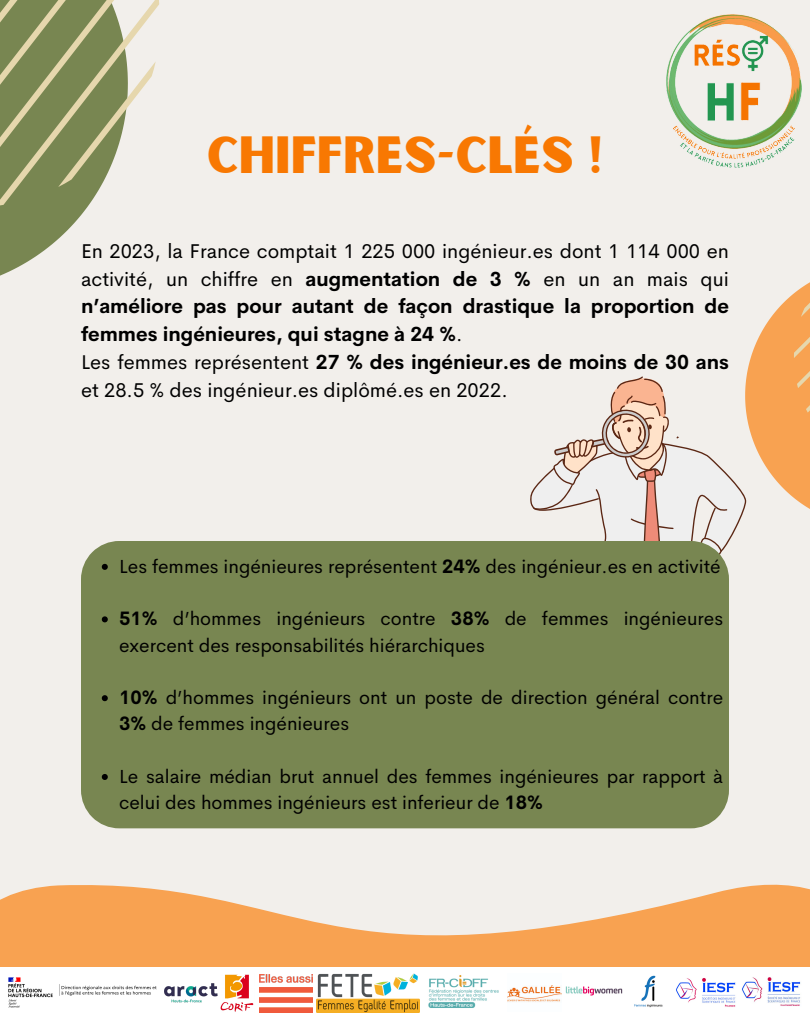
<style>
.page{position:relative;width:810px;height:1013px;background:#fff}
.page>*{position:absolute;margin:0;border:0;box-sizing:border-box;transform-origin:0 0}
.t1{font:50px "Sunborn Sans One";color:#f87802}
.t2{font:700 20px/27.8px "Cerebri Sans";color:#000;text-align:justify}
.t3{font:20px/27.8px "Cerebri Sans";color:#000}
.t4{font:19px/26.2px "Cerebri Sans";color:#000}
.s1{font-weight:400}
.s2{font-weight:700}
</style>
<div class="page">
<div style="left:0;top:0;width:810px;height:1012px;background:#f2efeb"></div>
<svg style="left:0;top:207px;width:88px;height:69px;fill:#788651"></svg>
<svg style="left:0;top:198px;width:94px;height:8px"></svg>
<svg style="left:0;top:0;width:160px;height:198px"></svg>
<img style="left:666px;top:14px;width:136px;height:154px">
<div style="left:81px;top:541px;width:648px;height:253px;background:#788651"></div>
<svg style="left:102px;top:564px;width:6px;height:6px"></svg>
<svg style="left:102px;top:616px;width:6px;height:6px"></svg>
<svg style="left:102px;top:695px;width:6px;height:6px"></svg>
<svg style="left:102px;top:774px;width:6px;height:6px"></svg>
<svg style="left:0;top:794px;width:810px;height:173px"></svg>
<div style="left:0;top:967px;width:810px;height:45px;background:#fff"></div>
<img style="left:8px;top:974px;width:246px;height:38px">
<img style="left:317px;top:973px;width:103px;height:39px">
<img style="left:634px;top:975px;width:29px;height:33px">
<img style="left:428px;top:975px;width:71px;height:33px">
<img style="left:508px;top:985px;width:53px;height:17px">
<img style="left:565px;top:986px;width:58px;height:10px">
<img style="left:676px;top:978px;width:60px;height:29px">
<img style="left:742px;top:977px;width:59px;height:29px">
<img style="left:259px;top:974px;width:54px;height:38px">
<svg style="left:492px;top:282px;width:318px;height:333px"></svg>
<p class="t1" style="left:207px;top:123px;width:397px">CHIFFRES-CLÉS !</p>
<p class="t2" style="left:81px;top:237px;width:649px"><span class="s1">En 2023, la France comptait 1 225 000 ingénieur.es dont 1 114 000 en activité, un chiffre en</span> augmentation de 3 % <span class="s1">en un an mais qui </span>n’améliore pas pour autant de façon drastique la proportion de femmes ingénieures, qui stagne à 24 %<span class="s1">.</span></p>
<p class="t3" style="left:81px;top:348px;width:650px">Les femmes représentent <span class="s2">27 % des ingénieur.es de moins de 30 ans </span>et 28.5 % des ingénieur.es diplômé.es en 2022.</p>
<p class="t4" style="left:119px;top:553px;width:603px">Les femmes ingénieures représentent <span class="s2">24%</span> des ingénieur.es en activité</p>
<h1 class="t4" style="left:119px;top:605px;width:606px"><span class="s2">51%</span> d’hommes ingénieurs contre <span class="s2">38%</span> de femmes ingénieures exercent des responsabilités hiérarchiques</h1>
<p class="t4" style="left:119px;top:684px;width:606px"><span class="s2">10%</span> d’hommes ingénieurs ont un poste de direction général contre<br><span class="s2">3%</span> de femmes ingénieures</p>
<p class="t4" style="left:119px;top:763px;width:606px">Le salaire médian brut annuel des femmes ingénieures par rapport à celui des hommes ingénieurs est inferieur de <span class="s2">18%</span></p>
</div>
